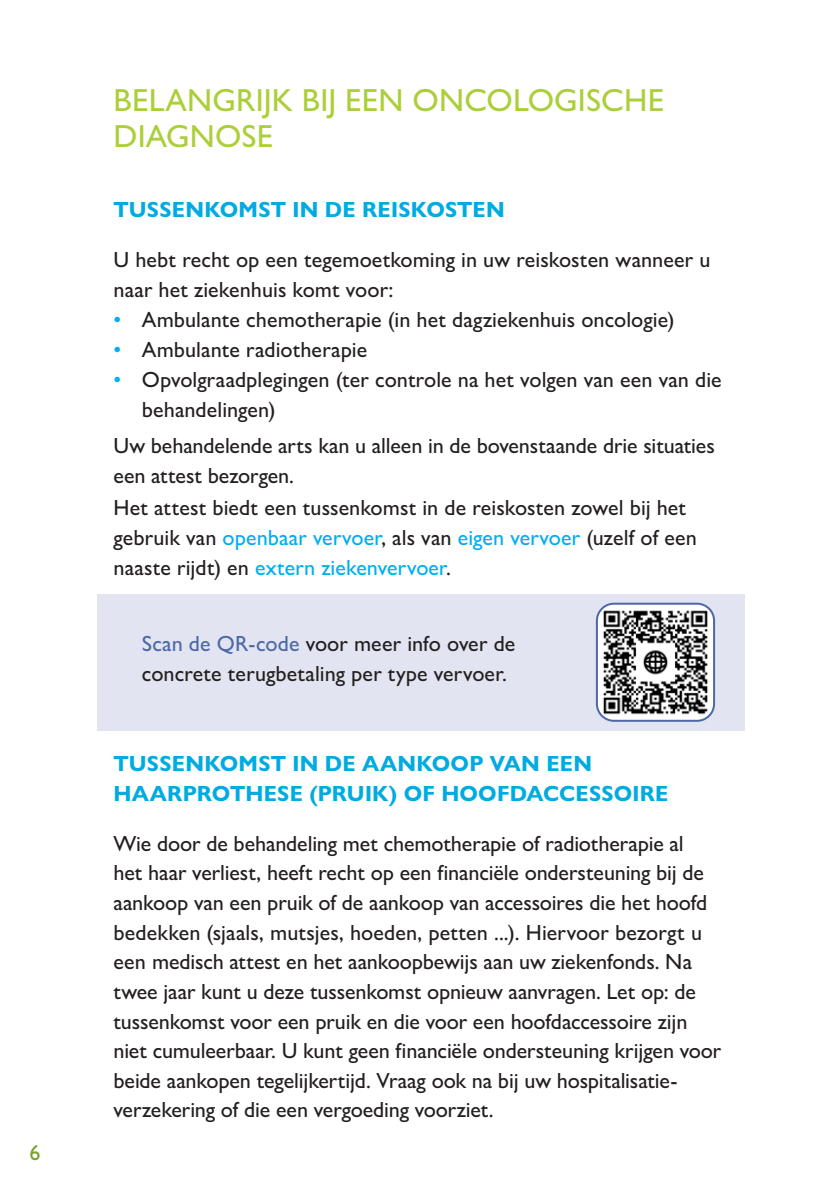
<style>
.page{position:relative;width:840px;height:1191px;background:#fff}
.page>*{position:absolute;margin:0;border:0;box-sizing:border-box;transform-origin:0 0}
.t1{font:500 32px/36px "Gill Sans Nova";letter-spacing:.005em;color:#abcf38}
.t2{font:500 22px/29.6px "Gill Sans Nova";color:#231f20}
.t3{font:700 22px/30px "Gill Sans Nova";letter-spacing:.01em;color:#00abe1}
.t4{font:500 22px "Gill Sans Nova";color:#78a22d}
.s1{color:#00aeef}
.s2{color:#4e67a9}
</style>
<div class="page">
<div style="left:97px;top:594px;width:647px;height:136px;background:#e2e5f1"></div>
<img style="left:598px;top:605px;width:115px;height:116px">
<div style="left:595px;top:602px;width:119px;height:120px;border:2px solid #4e67a9;border-radius:17px"></div>
<p class="t4" style="left:29px;top:1138px;width:13px">6</p>
<h1 class="t1" style="left:113px;top:82px;width:552px">BELANGRIJK BIJ EEN ONCOLOGISCHE<br>DIAGNOSE</h1>
<p class="t3" style="left:113px;top:194px;width:392px">TUSSENKOMST IN DE REISKOSTEN</p>
<p class="t2" style="left:113px;top:244px;width:598px">U hebt recht op een tegemoetkoming in uw reiskosten wanneer u naar het ziekenhuis komt voor:</p>
<p class="t2" style="left:113px;top:304px;width:562px"><span class="s1">•</span> Ambulante chemotherapie (in het dagziekenhuis oncologie)</p>
<p class="t2" style="left:113px;top:334px;width:255px"><span class="s1">•</span> Ambulante radiotherapie</p>
<p class="t2" style="left:142px;top:364px;width:581px;text-indent:-28px"><span class="s1">•</span> Opvolgraadplegingen (ter controle na het volgen van een van die behandelingen)</p>
<p class="t2" style="left:113px;top:430px;width:602px">Uw behandelende arts kan u alleen in de bovenstaande drie situaties een attest bezorgen.</p>
<p class="t2" style="left:113px;top:493px;width:584px">Het attest biedt een tussenkomst in de reiskosten zowel bij het gebruik van <span class="s1">openbaar vervoer</span>, als van <span class="s1">eigen vervoer</span> (uzelf of een naaste rijdt) en <span class="s1">extern ziekenvervoer</span>.</p>
<p class="t2" style="left:142px;top:628px;width:375px"><span class="s2">Scan de QR-code</span> voor meer info over de concrete terugbetaling per type vervoer.</p>
<p class="t3" style="left:113px;top:748px;width:556px">TUSSENKOMST IN DE AANKOOP VAN EEN<br>HAARPROTHESE (PRUIK) OF HOOFDACCESSOIRE</p>
<p class="t2" style="left:113px;top:828px;width:609px">Wie door de behandeling met chemotherapie of radiotherapie al<br>het haar verliest, heeft recht op een financiële ondersteuning bij de aankoop van een pruik of de aankoop van accessoires die het hoofd bedekken (sjaals, mutsjes, hoeden, petten ...). Hiervoor bezorgt u een medisch attest en het aankoopbewijs aan uw ziekenfonds. Na twee jaar kunt u deze tussenkomst opnieuw aanvragen. Let op: de tussenkomst voor een pruik en die voor een hoofdaccessoire zijn niet cumuleerbaar. U kunt geen financiële ondersteuning krijgen voor beide aankopen tegelijkertijd. Vraag ook na bij uw hospitalisatie&shy;verzekering of die een vergoeding voorziet.</p>
</div>
